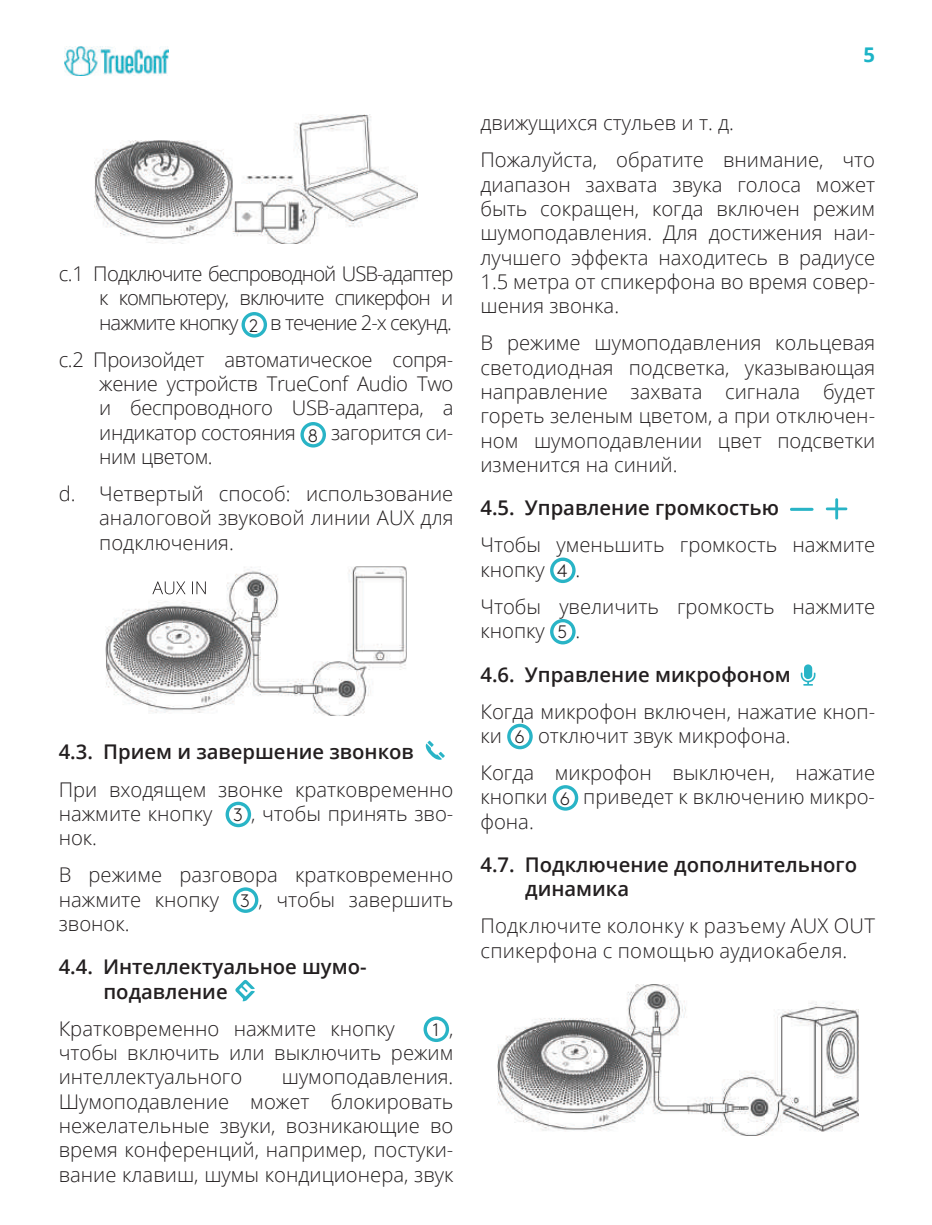
<style>
.page{position:relative;width:932px;height:1225px;background:#fff}
.page>*{position:absolute;margin:0;border:0;box-sizing:border-box;transform-origin:0 0}
.t1{font:300 20.25px/24.3px "Open Sans";color:#231f20;text-align:justify}
.t2{font:600 20.25px/24.3px "Open Sans";color:#231f20}
.t3{font:700 20.25px "Open Sans";color:#1db4c7}
.t4{font:300 18px "Brown";color:#231f20}
.s1{font-family:"Brown";font-size:18px}
.s2{font-family:"Open Sans";font-size:20.25px}
</style>
<div class="page">
<img style="left:64px;top:47px;width:105px;height:29px">
<img style="left:95px;top:115px;width:322px;height:129px">
<svg style="left:241px;top:312px;width:26px;height:25px"></svg>
<svg style="left:300px;top:422px;width:26px;height:25px"></svg>
<img style="left:105px;top:566px;width:301px;height:150px">
<img style="left:152px;top:581px;width:54px;height:13px">
<svg style="left:425px;top:740px;width:19px;height:20px"></svg>
<svg style="left:225px;top:801px;width:26px;height:26px"></svg>
<svg style="left:233px;top:887px;width:25px;height:26px"></svg>
<svg style="left:235px;top:979px;width:20px;height:22px"></svg>
<svg style="left:423px;top:1016px;width:26px;height:26px"></svg>
<hr style="left:789px;top:508px;width:24px;height:3px;background:#29b4c6;border-radius:2px">
<svg style="left:825px;top:498px;width:22px;height:21px"></svg>
<svg style="left:550px;top:557px;width:25px;height:26px"></svg>
<svg style="left:550px;top:619px;width:25px;height:25px"></svg>
<svg style="left:800px;top:664px;width:15px;height:21px"></svg>
<svg style="left:507px;top:724px;width:25px;height:25px"></svg>
<svg style="left:552px;top:785px;width:26px;height:25px"></svg>
<img style="left:497px;top:984px;width:361px;height:151px">
<p class="t1" style="left:99px;top:261px;width:355px;text-indent:-40px">c.1 Подключите беспроводной USB-адаптер к компьютеру, включите спикерфон и нажмите кнопку <sub>2</sub> в течение 2-х секунд.</p>
<p class="t1" style="left:99px;top:346px;width:355px;text-indent:-40px">c.2 Произойдет автоматическое сопря&shy;жение устройств TrueConf Audio Two и беспроводного USB-адаптера, а индика тор состояния <sub>8</sub> загорится си&shy;ним цветом.</p>
<p class="t1" style="left:99px;top:481px;width:355px;text-indent:-40px">d. Четвертый способ: использование аналоговой звуковой линии AUX для подключения.</p>
<p class="t2" style="left:59px;top:739px;width:356px">4.3. Прием и завершение звонков</p>
<p class="t1" style="left:59px;top:776px;width:396px">При входящем звонке кратковременно нажмите кнопку <span class="s1">3</span> , чтобы принять зво&shy;нок.</p>
<p class="t1" style="left:59px;top:862px;width:396px">В режиме разговора кратковременно нажми те кнопку <span class="s1">3</span> , чтобы завершить звонок.</p>
<p class="t2" style="left:103px;top:954px;width:265px;text-indent:-45px">4.4. Интеллектуальное шумо&shy;подавление</p>
<p class="t1" style="left:59px;top:1015px;width:337px">Кратковременно нажмите кнопку</p>
<p class="t4" style="left:432px;top:1016px;width:22px">1 <span class="s2">,</span></p>
<p class="t1" style="left:59px;top:1040px;width:396px">чтобы включить или выключить режим интеллектуального</p>
<p class="t1" style="left:59px;top:1064px;width:396px;text-indent:223px">шумоподавления.<br>Шумоподавление может блокировать нежелательные звуки, возникающие во время конференций, например, постуки&shy;вание клавиш, шумы кондиционера, звук</p>
<p class="t3" style="left:863px;top:40px;width:13px">5</p>
<p class="t1" style="left:480px;top:104px;width:396px;line-height:37.1px">движущихся стульев и т. д.<br>Пожалуйста, обратите внимание, что</p>
<p class="t1" style="left:480px;top:172px;width:396px">ди апа зон захвата звука голоса может быть сокращен, когда включен режим шумоподавления. Для достижения наи&shy;лучшего эффекта находитесь в радиусе 1.5 метра от спикерфона во время совер&shy;шения звонка.</p>
<p class="t1" style="left:480px;top:330px;width:396px">В режиме шумоподавления кольцевая светодиодная подсветка, указывающая направление захвата сигнала будет гореть зеленым цветом, а при отключен&shy;ном шумоподавлении цвет подсветки изменится на синий.</p>
<p class="t2" style="left:480px;top:495px;width:300px">4.5. Управление громкостью</p>
<p class="t1" style="left:480px;top:532px;width:396px">Чтобы уменьшить громкость нажмите кнопку <span class="s1">4</span> .</p>
<p class="t1" style="left:480px;top:594px;width:396px">Чтобы увеличить громкость нажмите кнопку <span class="s1">5</span> .</p>
<p class="t2" style="left:480px;top:661px;width:311px">4.6. Управление микрофоном</p>
<p class="t1" style="left:480px;top:698px;width:396px">Когда микрофон включен, нажатие кноп&shy;ки <span class="s1">6</span> отключит звук микрофона.</p>
<p class="t1" style="left:480px;top:760px;width:396px">Когда микрофон выключен, нажатие кнопки <span class="s1">6</span> приведет к включению микро&shy;фона.</p>
<p class="t2" style="left:525px;top:852px;width:333px;text-indent:-45px">4.7. Подключение дополнитель ного динамика</p>
<p class="t1" style="left:480px;top:913px;width:396px">Подключите колонку к разъему AUX OUT спикерфона с помощью аудиокабеля.</p>
</div>
